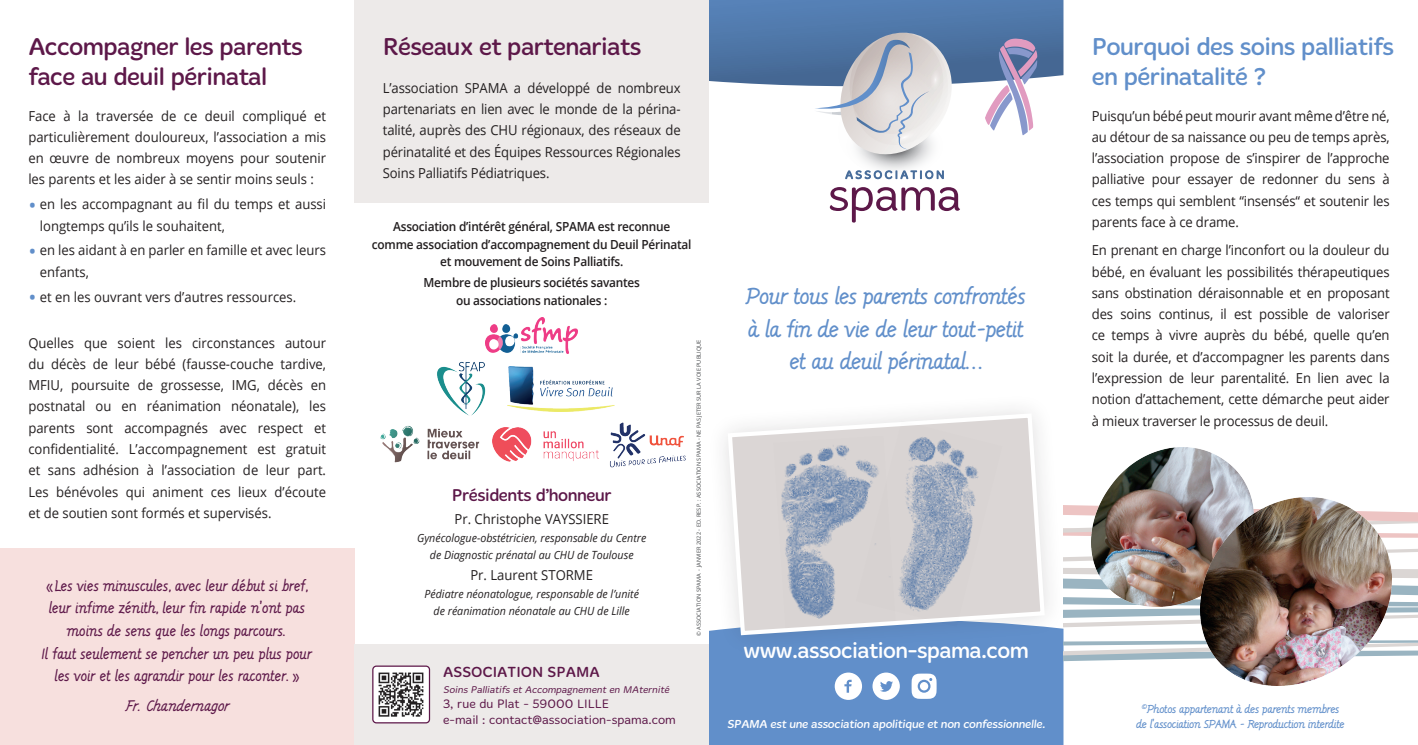
<style>
.page{position:relative;width:1418px;height:745px;background:#fff}
.page>*{position:absolute;margin:0;border:0;box-sizing:border-box;transform-origin:0 0}
.t1{font:25px/30px "Merge";letter-spacing:-.025em;color:#5d1849}
.t2{font:25px/30px "Merge";letter-spacing:-.025em;color:#618fca}
.t3{font:22.5px/32.5px "Danze";letter-spacing:-.025em;color:#618fca;text-align:center}
.t4{font:22.5px "Merge";letter-spacing:-.025em;color:#fff}
.t5{font:17.5px "Merge";letter-spacing:-.025em;color:#5d1849}
.t6{font:15px/22.5px "Danze";color:#5d1849;text-align:center;scale:.95 1}
.t7{font:15px "Merge";color:#5d1849}
.t8{font:italic 15px "Danze";color:#5d1849;scale:.95 1}
.t9{font:13.75px/21.2px "Open Sans";color:#231f20;text-align:justify;scale:.95 1}
.t10{font:600 12.5px/17.5px "Open Sans";letter-spacing:-.02em;color:#231f20;text-align:center;scale:.95 1}
.t11{font:300 12.5px/15.5px "Merge";color:#5d1849}
.t12{font:11.88px "Merge";color:#fff}
.t13{font:italic 11.25px/17.5px "Open Sans";color:#231f20;text-align:center;scale:.95 1}
.t14{font:11.25px/15px "Danze";letter-spacing:-.025em;color:#618fca;text-align:center}
.t15{font:italic 300 10px "Merge";color:#5d1849}
.t16{font:5.62px "Open Sans";color:#46494b}
.s1{font-size:21.25px;color:#618fca}
</style>
<div class="page">
<div style="left:354px;top:0;width:355px;height:203px;background:#edeae9"></div>
<div style="left:0;top:547px;width:354px;height:197px;background:#f7e0de"></div>
<svg style="left:829px;top:187px;width:131px;height:35px"></svg>
<div style="left:709px;top:656px;width:354px;height:88px;background:#618fca"></div>
<div style="left:354px;top:644px;width:355px;height:100px;background:#edeae9"></div>
<div style="left:706px;top:392px;width:360px;height:264px;background:#231f20;opacity:.15"></div>
<svg style="left:725px;top:411px;width:321px;height:226px"></svg>
<img style="left:856px;top:420px;width:146px;height:207px">
<img style="left:773px;top:435px;width:122px;height:193px">
<svg style="left:709px;top:0;width:354px;height:179px"></svg>
<img style="left:374px;top:667px;width:54px;height:54px">
<div style="left:372px;top:665px;width:58px;height:58px;border:1px solid #5d1849;border-radius:4px"></div>
<img style="left:485px;top:317px;width:93px;height:36px">
<img style="left:610px;top:422px;width:76px;height:45px">
<img style="left:492px;top:427px;width:106px;height:34px">
<img style="left:380px;top:425px;width:100px;height:38px">
<img style="left:437px;top:361px;width:48px;height:55px">
<img style="left:507px;top:366px;width:107px;height:45px">
<svg style="left:1063px;top:501px;width:354px;height:161px"></svg>
<img style="left:1091px;top:447px;width:160px;height:158px">
<img style="left:1200px;top:496px;width:191px;height:188px">
<svg style="left:834px;top:672px;width:28px;height:27px"></svg>
<svg style="left:872px;top:672px;width:27px;height:27px"></svg>
<svg style="left:911px;top:673px;width:25px;height:25px"></svg>
<h1 class="t1" style="left:28px;top:32px;width:276px">Accompagner les parents face au deuil périnatal</h1>
<p class="t9" style="left:28px;top:105px;width:315px">Face à la traversée de ce deuil compliqué et particulièrement douloureux, l’association a mis en œuvre de nombreux moyens pour soutenir les parents et les aider à se sentir moins seuls :</p>
<p class="t9" style="left:40px;top:193px;width:303px;text-indent:-12px"><span class="s1">•</span> en les accompagnant au fil du temps et aussi longtemps qu’ils le souhaitent,</p>
<p class="t9" style="left:40px;top:239px;width:303px;text-indent:-12px"><span class="s1">•</span> en les aidant à en parler en famille et avec leurs enfants,</p>
<p class="t9" style="left:28px;top:285px;width:283px"><span class="s1">•</span> et en les ouvrant vers d’autres ressources.</p>
<p class="t9" style="left:28px;top:331px;width:315px">Quelles que soient les circonstances autour du décès de leur bébé (fausse-couche tardive, MFIU, poursuite de grossesse, IMG, décès en postnatal ou en réanimation néonatale), les parents sont accompagnés avec respect et confidentialité. L’accompagnement est gratuit et sans adhésion à l’association de leur part.<br>Les bénévoles qui animent ces lieux d’écoute et de soutien sont formés et supervisés.</p>
<p class="t6" style="left:42px;top:573px;width:286px">«Les vies minuscules, avec leur début si bref, leur infime zénith, leur fin rapide n’ont pas moins de sens que les longs parcours.<br>Il faut seulement se pencher un peu plus pour les voir et les agrandir pour les raconter.»</p>
<p class="t8" style="left:125px;top:695px;width:114px">Fr.Chan dern agor</p>
<h1 class="t1" style="left:383px;top:32px;width:260px">Réseaux et partenariats</h1>
<p class="t9" style="left:383px;top:77px;width:315px">L’association SPAMA a développé de nombreux partenariats en lien avec le monde de la périna&shy;talité, auprès des CHU régionaux, des réseaux de périnatalité et des Équipes Ressources Régionales Soins Palliatifs Pédiatriques.</p>
<p class="t10" style="left:372px;top:217px;width:338px">Association d’intérêt général, SPAMA est reconnue comme association d’accompagnement du Deuil Périnatal et mouvement de Soins Palliatifs.</p>
<p class="t10" style="left:423px;top:274px;width:229px">Membre de plusieurs sociétés savantes ou associations nationales :</p>
<p class="t5" style="left:452px;top:484px;width:161px">Présidents d’honneur</p>
<p class="t9" style="left:454px;top:508px;width:164px">Pr. Christophe VAYSSIERE</p>
<p class="t13" style="left:417px;top:528px;width:243px">Gynécologue-obstétricien, responsable du Centre de Diagnostic prénatal au CHU de Toulouse</p>
<p class="t9" style="left:470px;top:564px;width:130px">Pr. Laurent STORME</p>
<p class="t13" style="left:424px;top:584px;width:227px">Pédiatre néonatologue, responsable de l’unité de réanimation néonatale au CHU de Lille</p>
<p class="t7" style="left:443px;top:663px;width:158px">ASSOCIATION SPAMA</p>
<p class="t15" style="left:443px;top:683px;width:230px">Soins Palliatifs et Accompagnement en MAternité</p>
<p class="t11" style="left:443px;top:696px;width:234px">3, rue du Plat - 59000 LILLE<br>e-mail : contact@association-spama.com</p>
<p class="t16" style="left:695px;top:635px;width:297px;rotate:-90deg">© ASSOCIATION SPAMA - JANVIER 2022 - ED. RESP. : ASSOCIATION SPAMA - NE PAS JETER SUR LA VOIE PUBLIQUE</p>
<h2 class="t3" style="left:746px;top:279px;width:281px">Pour tous les parents confrontés à la fin de vie de leur tout-petit et au deuil périnatal…</h2>
<h2 class="t4" style="left:743px;top:637px;width:287px">www.association-spama.com</h2>
<p class="t12" style="left:727px;top:716px;width:321px">SPAMA est une association apolitique et non confessionnelle.</p>
<h1 class="t2" style="left:1091px;top:32px;width:304px">Pourquoi des soins palliatifs en périnatalité ?</h1>
<p class="t9" style="left:1091px;top:105px;width:315px">Puisqu’un bébé peut mourir avant même d’être né, au détour de sa naissance ou peu de temps après, l’association propose de s’inspirer de l’approche palliative pour essayer de redonner du sens à ces temps qui semblent “insensés“ et soutenir les parents face à ce drame.</p>
<p class="t9" style="left:1091px;top:239px;width:315px">En prenant en charge l’inconfort ou la douleur du bébé, en évaluant les possibilités thérapeutiques sans obstination déraisonnable et en proposant des soins continus, il est possible de valoriser ce temps à vivre auprès du bébé, quelle qu’en soit la durée, et d’accompagner les parents dans l’expression de leur parentalité. En lien avec la notion d’attachement, cette démarche peut aider à mieux traverser le processus de deuil.</p>
<p class="t14" style="left:1136px;top:700px;width:210px"><sup>©</sup>Photos appartenant à des parents membres de l’association SPAMA - Reproduction interdite</p>
</div>
